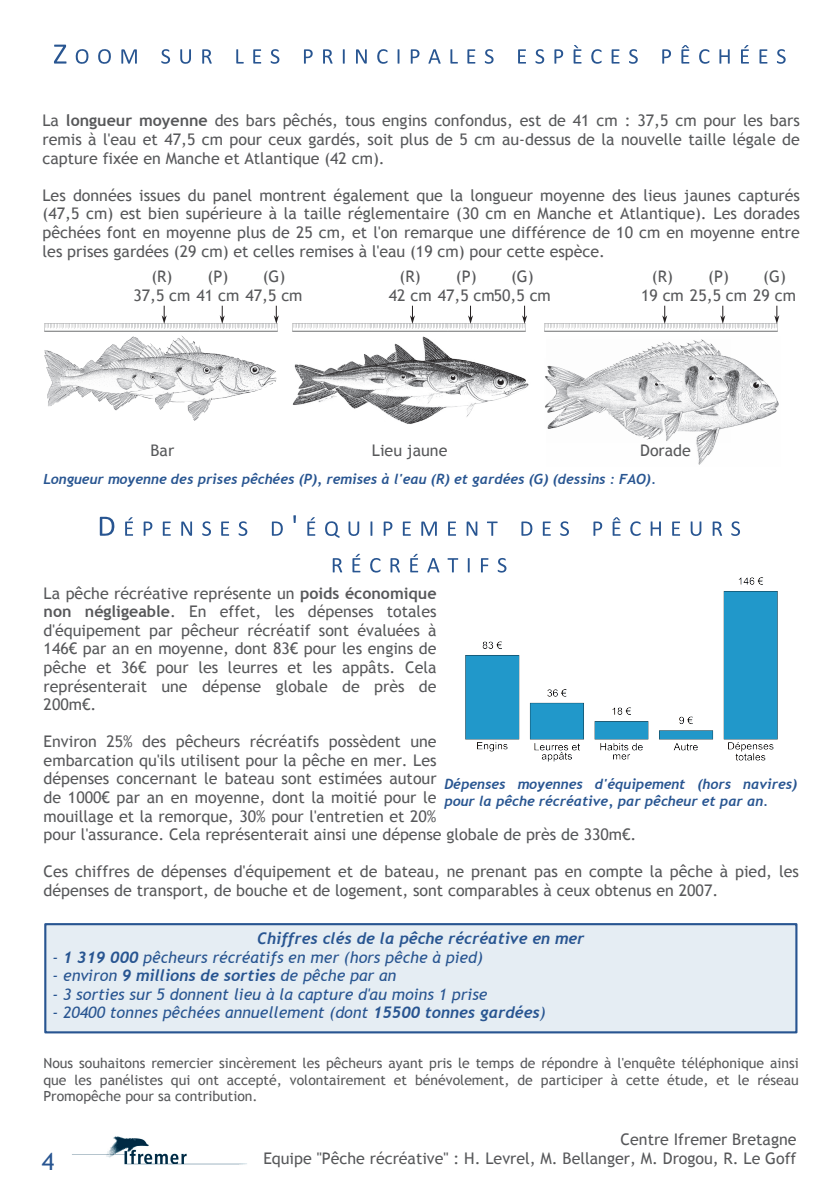
<style>
.page{position:relative;width:840px;height:1191px;background:#fff}
.page>*{position:absolute;margin:0;border:0;box-sizing:border-box;transform-origin:0 0}
.t1{font:24px "Trebuchet MS";color:#285591}
.t2{font:16px/18.6px "Trebuchet MS";color:#57585a}
.t3{font:italic 16px/18.6px "Trebuchet MS";color:#285591}
.t4{font:italic 700 16px "Trebuchet";color:#285591}
.t5{font:14px/16.2px "Trebuchet MS";color:#57585a;text-align:justify}
.t6{font:italic 700 14px/16.2px "Trebuchet";color:#285591}
.s1{font-weight:700}
.s2{font-family:"Trebuchet";font-weight:700}
</style>
<div class="page">
<img style="left:114px;top:336px;width:162px;height:84px">
<img style="left:44px;top:344px;width:179px;height:65px">
<img style="left:46px;top:360px;width:117px;height:42px">
<img style="left:44px;top:324px;width:233px;height:7px">
<svg style="left:220px;top:306px;width:4px;height:18px"></svg>
<svg style="left:274px;top:306px;width:4px;height:18px"></svg>
<svg style="left:162px;top:306px;width:4px;height:18px"></svg>
<img style="left:292px;top:330px;width:237px;height:94px">
<img style="left:294px;top:338px;width:182px;height:74px">
<img style="left:296px;top:350px;width:123px;height:50px">
<img style="left:696px;top:339px;width:83px;height:126px">
<img style="left:547px;top:340px;width:183px;height:102px">
<img style="left:545px;top:359px;width:123px;height:69px">
<img style="left:292px;top:324px;width:233px;height:7px">
<svg style="left:468px;top:306px;width:4px;height:18px"></svg>
<svg style="left:522px;top:306px;width:4px;height:18px"></svg>
<svg style="left:410px;top:306px;width:4px;height:18px"></svg>
<img style="left:544px;top:324px;width:233px;height:7px">
<svg style="left:720px;top:306px;width:4px;height:18px"></svg>
<svg style="left:774px;top:306px;width:4px;height:18px"></svg>
<svg style="left:662px;top:306px;width:4px;height:18px"></svg>
<svg style="left:54px;top:45px;width:12px;height:19px"></svg>
<svg style="left:76px;top:49px;width:12px;height:15px"></svg>
<svg style="left:98px;top:49px;width:13px;height:15px"></svg>
<svg style="left:121px;top:49px;width:16px;height:15px"></svg>
<svg style="left:161px;top:49px;width:9px;height:15px"></svg>
<svg style="left:180px;top:49px;width:11px;height:15px"></svg>
<svg style="left:202px;top:49px;width:10px;height:15px"></svg>
<svg style="left:236px;top:49px;width:7px;height:15px"></svg>
<svg style="left:253px;top:49px;width:8px;height:15px"></svg>
<svg style="left:270px;top:49px;width:9px;height:15px"></svg>
<svg style="left:304px;top:49px;width:8px;height:15px"></svg>
<svg style="left:323px;top:49px;width:9px;height:15px"></svg>
<svg style="left:342px;top:49px;width:2px;height:15px"></svg>
<svg style="left:356px;top:49px;width:10px;height:15px"></svg>
<svg style="left:377px;top:49px;width:10px;height:15px"></svg>
<svg style="left:397px;top:49px;width:2px;height:15px"></svg>
<svg style="left:410px;top:49px;width:9px;height:15px"></svg>
<svg style="left:428px;top:49px;width:12px;height:15px"></svg>
<svg style="left:450px;top:49px;width:7px;height:15px"></svg>
<svg style="left:467px;top:49px;width:8px;height:15px"></svg>
<svg style="left:484px;top:49px;width:9px;height:15px"></svg>
<svg style="left:518px;top:49px;width:7px;height:15px"></svg>
<svg style="left:535px;top:49px;width:9px;height:15px"></svg>
<svg style="left:554px;top:49px;width:9px;height:15px"></svg>
<svg style="left:573px;top:45px;width:8px;height:19px"></svg>
<svg style="left:591px;top:49px;width:10px;height:15px"></svg>
<svg style="left:611px;top:49px;width:8px;height:15px"></svg>
<svg style="left:629px;top:49px;width:8px;height:15px"></svg>
<svg style="left:662px;top:49px;width:8px;height:15px"></svg>
<svg style="left:681px;top:45px;width:8px;height:19px"></svg>
<svg style="left:699px;top:49px;width:10px;height:15px"></svg>
<svg style="left:719px;top:49px;width:10px;height:15px"></svg>
<svg style="left:741px;top:45px;width:7px;height:19px"></svg>
<svg style="left:759px;top:49px;width:8px;height:15px"></svg>
<svg style="left:776px;top:49px;width:9px;height:15px"></svg>
<img style="left:72px;top:1136px;width:175px;height:29px">
<div style="left:45px;top:924px;width:751px;height:108px;background:#e5edf3"></div>
<div style="left:44px;top:923px;width:753px;height:110px;border:2px solid #285591"></div>
<svg style="left:100px;top:517px;width:14px;height:19px"></svg>
<svg style="left:125px;top:517px;width:8px;height:19px"></svg>
<svg style="left:143px;top:521px;width:9px;height:15px"></svg>
<svg style="left:163px;top:521px;width:8px;height:15px"></svg>
<svg style="left:181px;top:521px;width:11px;height:15px"></svg>
<svg style="left:202px;top:521px;width:9px;height:15px"></svg>
<svg style="left:221px;top:521px;width:8px;height:15px"></svg>
<svg style="left:238px;top:521px;width:9px;height:15px"></svg>
<svg style="left:272px;top:521px;width:11px;height:15px"></svg>
<svg style="left:293px;top:515px;width:3px;height:8px"></svg>
<svg style="left:307px;top:517px;width:8px;height:19px"></svg>
<svg style="left:325px;top:521px;width:14px;height:17px"></svg>
<svg style="left:348px;top:521px;width:11px;height:15px"></svg>
<svg style="left:370px;top:521px;width:2px;height:15px"></svg>
<svg style="left:383px;top:521px;width:9px;height:15px"></svg>
<svg style="left:402px;top:521px;width:8px;height:15px"></svg>
<svg style="left:421px;top:521px;width:15px;height:15px"></svg>
<svg style="left:448px;top:521px;width:8px;height:15px"></svg>
<svg style="left:466px;top:521px;width:11px;height:15px"></svg>
<svg style="left:487px;top:521px;width:10px;height:15px"></svg>
<svg style="left:521px;top:521px;width:11px;height:15px"></svg>
<svg style="left:542px;top:521px;width:8px;height:15px"></svg>
<svg style="left:560px;top:521px;width:8px;height:15px"></svg>
<svg style="left:593px;top:521px;width:9px;height:15px"></svg>
<svg style="left:612px;top:517px;width:8px;height:19px"></svg>
<svg style="left:630px;top:521px;width:10px;height:15px"></svg>
<svg style="left:650px;top:521px;width:10px;height:15px"></svg>
<svg style="left:672px;top:521px;width:7px;height:15px"></svg>
<svg style="left:690px;top:521px;width:11px;height:15px"></svg>
<svg style="left:712px;top:521px;width:9px;height:15px"></svg>
<svg style="left:731px;top:521px;width:8px;height:15px"></svg>
<svg style="left:332px;top:558px;width:10px;height:14px"></svg>
<svg style="left:352px;top:554px;width:8px;height:18px"></svg>
<svg style="left:370px;top:558px;width:10px;height:14px"></svg>
<svg style="left:390px;top:558px;width:10px;height:14px"></svg>
<svg style="left:410px;top:554px;width:8px;height:18px"></svg>
<svg style="left:427px;top:558px;width:12px;height:14px"></svg>
<svg style="left:447px;top:558px;width:11px;height:10px"></svg>
<svg style="left:467px;top:558px;width:2px;height:10px"></svg>
<svg style="left:481px;top:558px;width:7px;height:10px"></svg>
<svg style="left:498px;top:558px;width:8px;height:10px"></svg>
<img style="left:451px;top:568px;width:327px;height:194px">
<p class="t2" style="left:42px;top:111px;width:758px;text-align:justify">La <span class="s1">longueur moyenne</span> des bars pêchés, tous engins confondus, est de 41 cm : 37,5 cm pour les bars remis à l'eau et 47,5 cm pour ceux gardés, soit plus de 5 cm au‐dessus de la nouvelle taille légale de capture fixée en Manche et Atlantique (42 cm).</p>
<p class="t2" style="left:42px;top:186px;width:758px;text-align:justify">Les données issues du panel montrent également que la longueur moyenne des lieus jaunes capturés (47,5 cm) est bien supérieure à la taille réglementaire (30 cm en Manche et Atlantique). Les dorades pêchées font en moyenne plus de 25 cm, et l'on remarque une différence de 10 cm en moyenne entre les prises gardées (29 cm) et celles remises à l'eau (19 cm) pour cette espèce.</p>
<p class="t2" style="left:133px;top:267px;width:171px;text-indent:18px">(R)<br>37,5 cm 41 cm 47,5 cm</p>
<p class="t2" style="left:207px;top:267px;width:22px">(P)</p>
<p class="t2" style="left:262px;top:267px;width:24px">(G)</p>
<p class="t2" style="left:455px;top:267px;width:22px">(P)</p>
<p class="t2" style="left:510px;top:267px;width:24px">(G)</p>
<p class="t2" style="left:640px;top:267px;width:156px;text-indent:11px">(R)<br>19 cm 25,5 cm 29 cm</p>
<p class="t2" style="left:707px;top:267px;width:22px">(P)</p>
<p class="t2" style="left:762px;top:267px;width:24px">(G)</p>
<p class="t2" style="left:388px;top:267px;width:163px;text-indent:11px">(R)<br>42 cm 47,5 cm50,5 cm</p>
<p class="t2" style="left:150px;top:440px;width:25px">Bar</p>
<p class="t2" style="left:372px;top:441px;width:77px">Lieu jaune</p>
<p class="t2" style="left:639px;top:440px;width:52px">Dorade</p>
<p class="t6" style="left:43px;top:471px;width:614px">Longueur moyenne des prises pêchées (P), remises à l'eau (R) et gardées (G) (dessins : FAO).</p>
<p class="t2" style="left:44px;top:583px;width:394px;text-align:justify">La pêche récréative représente un <span class="s1">poids économique non négligeable</span>. En effet, les dépenses totales d'équipement par pêcheur récréatif sont évaluées à 146€ par an en moyenne, dont 83€ pour les engins de pêche et 36€ pour les leurres et les appâts. Cela représenterait une dépense globale de près de 200m€.</p>
<p class="t2" style="left:44px;top:732px;width:594px">Environ 25% des pêcheurs récréatifs possèdent une<br>embarcation qu'ils utilisent pour la pêche en mer. Les<br>dépenses concernant le bateau sont estimées autour<br>de 1000€ par an en moyenne, dont la moitié pour le<br>mouillage et la remorque, 30% pour l'entretien et 20%<br>pour l'assurance. Cela représenterait ainsi une dépense globale de près de 330m€.</p>
<p class="t2" style="left:44px;top:862px;width:756px">Ces chiffres de dépenses d'équipement et de bateau, ne prenant pas en compte la pêche à pied, les dépenses de transport, de bouche et de logement, sont comparables à ceux obtenus en 2007.</p>
<p class="t6" style="left:444px;top:776px;width:354px">Dépenses moyennes d'équipement (hors navires) pour la pêche récréative, par pêcheur et par an.</p>
<p class="t4" style="left:257px;top:929px;width:328px">Chiffres clés de la pêche récréative en mer</p>
<p class="t3" style="left:52px;top:947px;width:494px">‐ <span class="s2">1 319 000</span> pêcheurs récréatifs en mer (hors pêche à pied)<br>‐ environ <span class="s2">9 millions de sorties</span> de pêche par an<br>‐ 3 sorties sur 5 donnent lieu à la capture d'au moins 1 prise<br>‐ 20400 tonnes pêchées annuellement (dont <span class="s2">15500 tonnes gardées</span>)</p>
<p class="t5" style="left:43px;top:1055px;width:756px">Nous souhaitons remercier sincèrement les pêcheurs ayant pris le temps de répondre à l'enquête téléphonique ainsi que les panélistes qui ont accepté, volontairement et bénévolement, de participer à cette étude, et le réseau Promopêche pour sa contribution.</p>
<h1 class="t1" style="left:42px;top:1147px;width:14px">4</h1>
<p class="t2" style="left:263px;top:1130px;width:534px;text-align:right">Centre Ifremer Bretagne<br>Equipe "Pêche récréative" : H. Levrel, M. Bellanger, M. Drogou, R. Le Goff</p>
</div>
